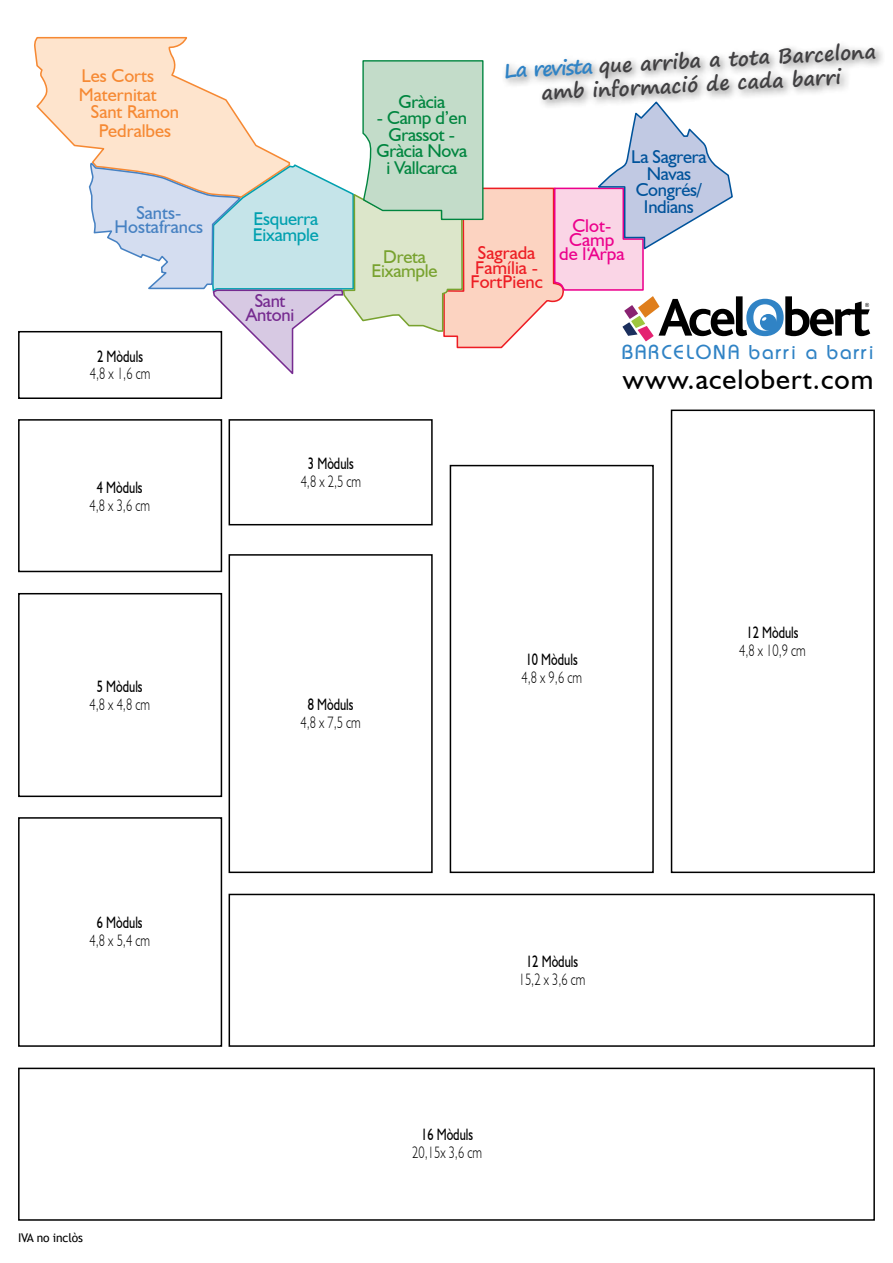
<style>
.page{position:relative;width:893px;height:1263px;background:#fff}
.page>*{position:absolute;margin:0;border:0;box-sizing:border-box;transform-origin:0 0}
.t1{font:28.35px "Humanist 521 BT";letter-spacing:.035em;color:#000}
.t2{font:20.25px "Bauhaus";letter-spacing:.1em;color:#3083c5}
.t3{font:700 19.8px/23.9px "Segoe Print";color:#414042;text-align:center}
.t4{font:18.45px/16.5px "Humanist 521 BT";letter-spacing:-.015em;color:#00853f;text-align:center}
.t5{font:18.45px "Humanist 521 BT";color:#f68933}
.t6{font:18.45px/16.5px "Humanist 521 BT";letter-spacing:-.015em;color:#00539b;text-align:center}
.t7{font:18.45px/14.9px "Humanist 521 BT";color:#ed1d24;text-align:center}
.t8{font:18.45px/14px "Humanist 521 BT";color:#4681c2;text-align:center}
.t9{font:18.45px/14px "Humanist 521 BT";color:#ec008c;text-align:center}
.t10{font:18.45px/15.5px "Humanist 521 BT";letter-spacing:-.015em;color:#00a0af}
.t11{font:18.45px/14px "Humanist 521 BT";letter-spacing:-.015em;color:#78a22f;text-align:center}
.t12{font:18.45px/14px "Humanist 521 BT";letter-spacing:-.015em;color:#762b90;text-align:center}
.t13{font:300 16.5px "Humanist 521 BT";color:#000;scale:.75 1}
.t14{font:16.5px "Humanist 521 BT";color:#000;scale:.75 1}
.t15{font:12px "Trebuchet MS";letter-spacing:-.01em;color:#000}
.s1{color:#3083c5}
</style>
<div class="page">
<div style="left:18px;top:331px;width:204px;height:68px;border:2px solid #000"></div>
<div style="left:18px;top:419px;width:204px;height:153px;border:2px solid #000"></div>
<div style="left:18px;top:593px;width:204px;height:204px;border:2px solid #000"></div>
<div style="left:229px;top:419px;width:204px;height:106px;border:2px solid #000"></div>
<div style="left:229px;top:554px;width:204px;height:319px;border:2px solid #000"></div>
<div style="left:450px;top:465px;width:204px;height:408px;border:2px solid #000"></div>
<div style="left:671px;top:410px;width:204px;height:463px;border:2px solid #000"></div>
<div style="left:18px;top:817px;width:204px;height:230px;border:2px solid #000"></div>
<div style="left:229px;top:894px;width:646px;height:153px;border:2px solid #000"></div>
<div style="left:18px;top:1068px;width:857px;height:153px;border:2px solid #000"></div>
<div style="left:501px;top:39px;width:385px;height:71px;background:#000;opacity:.5"></div>
<svg style="left:34px;top:36px;width:836px;height:341px"></svg>
<p class="t5" style="left:82px;top:65px;width:74px">Les Corts</p>
<p class="t5" style="left:79px;top:83px;width:79px">Maternitat</p>
<p class="t5" style="left:91px;top:101px;width:90px">Sant Ramon</p>
<p class="t5" style="left:99px;top:119px;width:74px">Pedralbes</p>
<p class="t8" style="left:115px;top:205px;width:90px">Sants-<br>Hostafrancs</p>
<p class="t14" style="left:97px;top:346px;width:63px">2 Mòduls</p>
<p class="t13" style="left:90px;top:363px;width:82px">4,8 x 1,6 cm</p>
<p class="t14" style="left:97px;top:477px;width:63px">4 Mòduls</p>
<p class="t13" style="left:90px;top:495px;width:82px">4,8 x 3,6 cm</p>
<p class="t10" style="left:253px;top:211px;width:68px">Esquerra<br>Eixample</p>
<p class="t12" style="left:246px;top:294px;width:50px">Sant<br>Antoni</p>
<p class="t4" style="left:398px;top:93px;width:48px">Gràcia</p>
<p class="t4" style="left:377px;top:110px;width:92px">- Camp d’en<br>Grassot -<br>Gràcia Nova i Vallcarca</p>
<p class="t3" style="left:503px;top:58px;width:374px;rotate:-3deg"><span class="s1">La revista</span> que arriba a tota Barcelona amb informació de cada barri</p>
<p class="t6" style="left:631px;top:148px;width:77px">La Sagrera<br>Navas<br>Congrés/<br>Indians</p>
<p class="t11" style="left:371px;top:249px;width:68px">Dreta<br>Eixample</p>
<p class="t7" style="left:470px;top:245px;width:74px">Sagrada<br>Família -<br>FortPienc</p>
<p class="t9" style="left:559px;top:218px;width:67px">Clot-<br>Camp de l‘Arpa</p>
<p class="t2" style="left:622px;top:339px;width:254px">barcelona barri a barri</p>
<h1 class="t1" style="left:623px;top:361px;width:252px">www.acelobert.com</h1>
<p class="t14" style="left:308px;top:453px;width:63px">3 Mòduls</p>
<p class="t13" style="left:301px;top:471px;width:82px">4,8 x 2,5 cm</p>
<p class="t14" style="left:97px;top:676px;width:63px">5 Mòduls</p>
<p class="t13" style="left:90px;top:694px;width:82px">4,8 x 4,8 cm</p>
<p class="t14" style="left:308px;top:694px;width:63px">8 Mòduls</p>
<p class="t13" style="left:300px;top:713px;width:82px">4,8 x 7,5 cm</p>
<p class="t14" style="left:526px;top:649px;width:71px">10 Mòduls</p>
<p class="t13" style="left:521px;top:667px;width:82px">4,8 x 9,6 cm</p>
<p class="t14" style="left:746px;top:622px;width:71px">12 Mòduls</p>
<p class="t13" style="left:739px;top:640px;width:90px">4,8 x 10,9 cm</p>
<p class="t14" style="left:97px;top:912px;width:63px">6 Mòduls</p>
<p class="t13" style="left:90px;top:930px;width:82px">4,8 x 5,4 cm</p>
<p class="t15" style="left:18px;top:1230px;width:66px">IVA no inclòs</p>
<p class="t14" style="left:526px;top:951px;width:71px">12 Mòduls</p>
<p class="t13" style="left:519px;top:969px;width:90px">15,2 x 3,6 cm</p>
<p class="t14" style="left:421px;top:1124px;width:71px">16 Mòduls</p>
<p class="t13" style="left:412px;top:1142px;width:95px">20,15x 3,6 cm</p>
</div>
